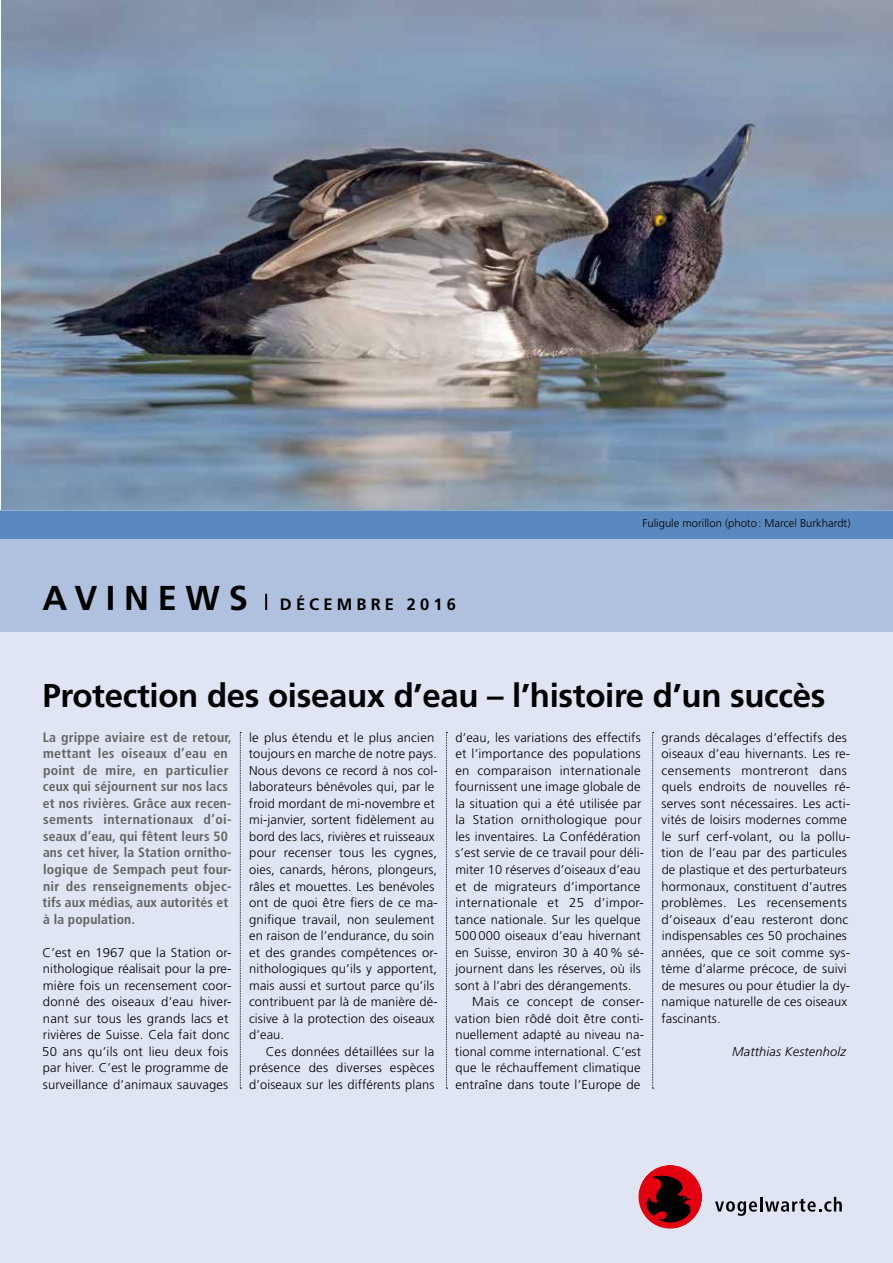
<style>
.page{position:relative;width:893px;height:1263px;background:#fff}
.page>*{position:absolute;margin:0;border:0;box-sizing:border-box;transform-origin:0 0}
.t1{font:700 34.5px "Frutiger";letter-spacing:.25em;color:#000}
.t2{font:700 33px "Frutiger";letter-spacing:-.01em;color:#000}
.t3{font:700 16.5px "Frutiger";letter-spacing:.25em;color:#000}
.t4{font:700 condensed 13.5px/16.5px "Frutiger";letter-spacing:.01em;color:#636362}
.t5{font:300 12.75px/16.5px "Frutiger";letter-spacing:.01em;color:#000}
.t6{font:italic 300 12.75px "Frutiger";letter-spacing:.01em;color:#000}
.t7{font:300 11.25px "Frutiger";color:#000}
</style>
<div class="page">
<div style="left:0;top:626px;width:893px;height:637px;background:#dfe5f3"></div>
<div style="left:0;top:539px;width:893px;height:92px;background:#b0c0df"></div>
<div style="left:0;top:509px;width:893px;height:30px;background:#5a89bf"></div>
<hr style="left:0;top:507px;width:893px;height:3px;background:#fff">
<svg style="left:715px;top:1201px;width:42px;height:15px"></svg>
<hr style="left:760px;top:1197px;width:3px;height:14px;background:#000">
<svg style="left:765px;top:1197px;width:77px;height:15px"></svg>
<div style="left:638px;top:1165px;width:64px;height:64px;background:#e3000f;border-radius:50%"></div>
<svg style="left:646px;top:1172px;width:45px;height:51px"></svg>
<img style="left:2px;top:0;width:891px;height:509px">
<svg style="left:265px;top:594px;width:2px;height:16px"></svg>
<svg style="left:240px;top:732px;width:1px;height:357px"></svg>
<svg style="left:446px;top:732px;width:1px;height:357px"></svg>
<svg style="left:652px;top:732px;width:2px;height:357px"></svg>
<h1 class="t1" style="left:43px;top:578px;width:207px">AVINEWS</h1>
<p class="t3" style="left:280px;top:594px;width:178px">DÉCEMBRE 2016</p>
<p class="t7" style="left:642px;top:517px;width:209px">Fuligule morillon (photo: Marcel Burkhardt)</p>
<h2 class="t2" style="left:43px;top:677px;width:784px">Protection des oiseaux d’eau – l’histoire d’un succès</h2>
<p class="t4" style="left:43px;top:729px;width:191px">La grippe aviaire est de retour, mettant les oiseaux d’eau en point de mire, en particulier ceux qui séjournent sur nos lacs et nos rivières. Grâce aux recen&shy;sements internationaux d’oi&shy;seaux d’eau, qui fêtent leurs 50 ans cet hiver, la Station ornitho&shy;logique de Sempach peut four&shy;nir des renseignements objec&shy;tifs aux médias, aux autorités et à la population.</p>
<p class="t5" style="left:42px;top:944px;width:191px">C’est en 1967 que la Station or&shy;nithologique réalisait pour la pre&shy;mière fois un recensement coor&shy;donné des oiseaux d’eau hiver&shy;nant sur tous les grands lacs et rivières de Suisse. Cela fait donc<br>50 ans qu’ils ont lieu deux fois par hiver. C’est le programme de surveillance d’animaux sauvages</p>
<p class="t5" style="left:249px;top:729px;width:191px">le plus étendu et le plus ancien toujours en marche de notre pays.<br>Nous devons ce record à nos col&shy;laborateurs bénévoles qui, par le froid mordant de mi-novembre et mi-janvier, sortent fidèlement au bord des lacs, rivières et ruisseaux pour recenser tous les cygnes, oies, canards, hérons, plongeurs, râles et mouettes. Les benévoles ont de quoi être fiers de ce ma&shy;gnifique travail, non seulement en raison de l’endurance, du soin et des grandes compétences or&shy;nithologiques qu’ils y apportent, mais aussi et surtout parce qu’ils contribuent par là de manière dé&shy;cisive à la protection des oiseaux d’eau.</p>
<p class="t5" style="left:249px;top:1043px;width:187px;text-align:justify;text-indent:17px">Ces données détaillées sur la présence des diverses espèces d’oiseaux sur les différents plans</p>
<p class="t5" style="left:455px;top:729px;width:187px">d’eau, les variations des effectifs</p>
<p class="t5" style="left:455px;top:746px;width:187px">et l’importance des populations</p>
<p class="t5" style="left:455px;top:762px;width:187px">en comparaison internationale</p>
<p class="t5" style="left:455px;top:779px;width:187px">fournissent une image globale de</p>
<p class="t5" style="left:455px;top:795px;width:188px">la situation qui a été utilisée par</p>
<p class="t5" style="left:455px;top:812px;width:188px">la Station ornithologique pour</p>
<p class="t5" style="left:455px;top:828px;width:187px">les inventaires. La Confédération</p>
<p class="t5" style="left:455px;top:845px;width:190px">s’est servie de ce travail pour déli-</p>
<p class="t5" style="left:455px;top:861px;width:187px">miter 10 réserves d’oiseaux d’eau</p>
<p class="t5" style="left:455px;top:878px;width:187px">et de migrateurs d’importance</p>
<p class="t5" style="left:455px;top:894px;width:190px">internationale et 25 d’impor-</p>
<p class="t5" style="left:455px;top:911px;width:187px">tance nationale. Sur les quelque</p>
<p class="t5" style="left:455px;top:927px;width:188px">500 000 oiseaux d’eau hivernant</p>
<p class="t5" style="left:455px;top:944px;width:190px">en Suisse, environ 30 à 40% sé-</p>
<p class="t5" style="left:455px;top:960px;width:187px">journent dans les réserves, où ils</p>
<p class="t5" style="left:455px;top:977px;width:178px">sont à l’abri des dérangements.</p>
<p class="t5" style="left:472px;top:993px;width:173px">Mais ce concept de conser-</p>
<p class="t5" style="left:455px;top:1010px;width:190px">vation bien rôdé doit être conti-</p>
<p class="t5" style="left:455px;top:1026px;width:190px">nuellement adapté au niveau na-</p>
<p class="t5" style="left:455px;top:1043px;width:188px">tional comme international. C’est</p>
<p class="t5" style="left:455px;top:1059px;width:187px">que le réchauffement climatique</p>
<p class="t5" style="left:455px;top:1076px;width:187px">entraîne dans toute l’Europe de</p>
<p class="t5" style="left:661px;top:729px;width:191px">grands décalages d’effectifs des oiseaux d’eau hivernants. Les re&shy;censements montreront dans quels endroits de nouvelles ré&shy;serves sont nécessaires. Les acti&shy;vités de loisirs modernes comme le surf cerf-volant, ou la pollu&shy;tion de l’eau par des particules de plastique et des perturbateurs hormonaux, constituent d’autres problèmes. Les recensements d’oiseaux d’eau resteront donc indispensables ces 50 prochaines années, que ce soit comme sys&shy;tème d’alarme précoce, de suivi de mesures ou pour étudier la dy&shy;namique naturelle de ces oiseaux fascinants.</p>
<p class="t6" style="left:732px;top:1044px;width:115px">Matthias Kestenholz</p>
</div>
